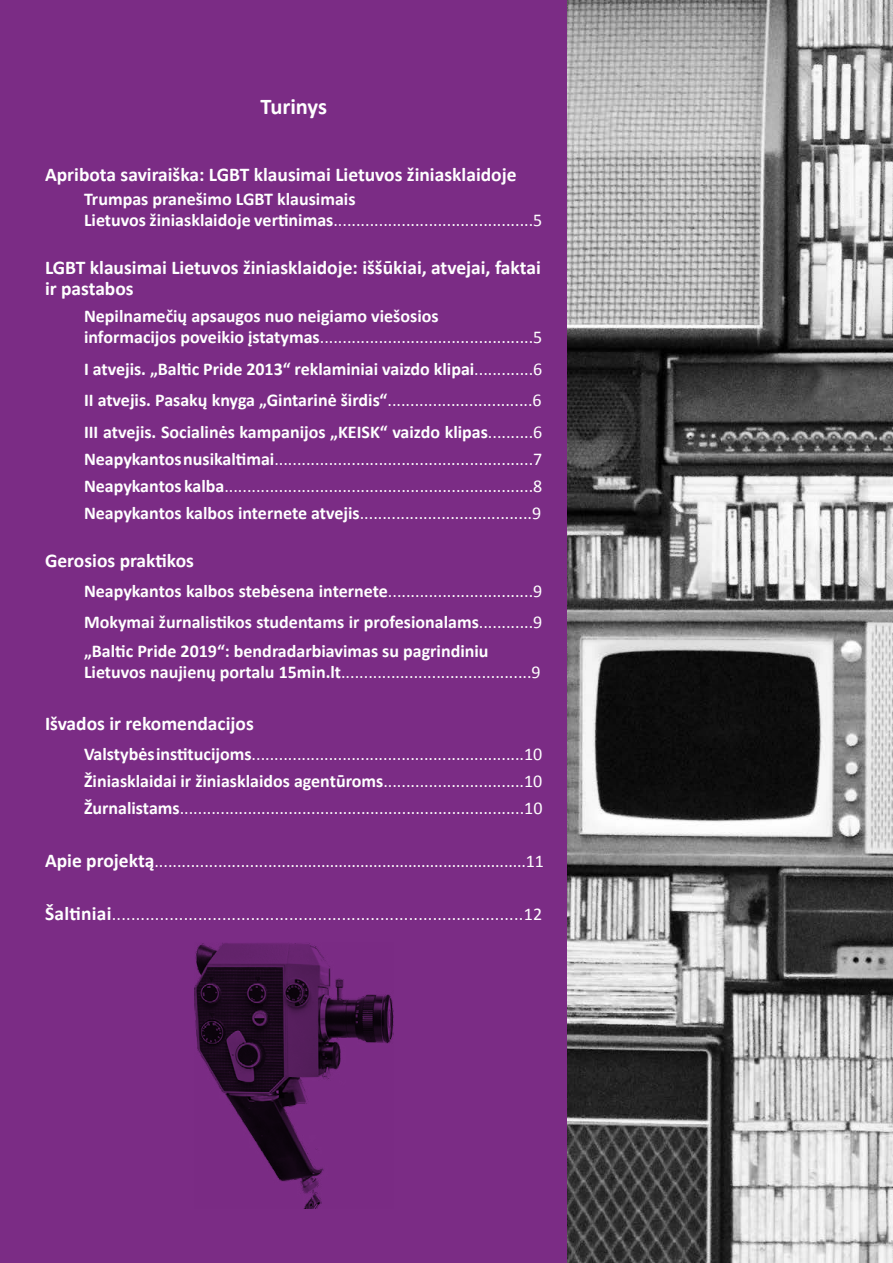
<style>
.page{position:relative;width:893px;height:1263px;background:#fff}
.page>*{position:absolute;margin:0;border:0;box-sizing:border-box;transform-origin:0 0}
.t1{font:700 22.5px "Calibri";letter-spacing:-.005em;color:#fff}
.t2{font:700 19.5px/21px "Calibri";color:#fff}
.t3{font:18px/27px "Calibri";color:#fff;text-align:justify}
.t4{font:700 18px/21px "Calibri";color:#fff}
.s1{font-weight:400}
.s2{font-weight:700}
.s3{font-weight:700;font-size:19.5px}
</style>
<div class="page">
<img style="left:566px;top:0;width:327px;height:1263px">
<div style="left:0;top:0;width:566px;height:1263px;background:#7b2c85"></div>
<img style="left:194px;top:943px;width:199px;height:265px">
<p class="t1" style="left:260px;top:93px;width:68px">Turinys</p>
<p class="t2" style="left:45px;top:164px;width:473px">Apribota saviraiška: LGBT klausimai Lietuvos žiniasklaidoje</p>
<p class="t4" style="left:84px;top:188px;width:460px">Trumpas pranešimo LGBT klausimais<br>Lietuvos žiniasklaidoje vertinimas<span class="s1">............................................5</span></p>
<p class="t2" style="left:45px;top:257px;width:497px">LGBT klausimai Lietuvos žiniasklaidoje: iššūkiai, atvejai, faktai ir pastabos</p>
<p class="t4" style="left:84px;top:305px;width:460px">Nepilnamečių apsaugos nuo neigiamo viešosios<br>informacijos poveikio įstatymas<span class="s1">...............................................5</span></p>
<p class="t4" style="left:84px;top:353px;width:460px;line-height:31.5px;text-align:justify">I atvejis. „Baltic Pride 2013“ reklaminiai vaizdo klipai<span class="s1">.............6<br></span>II atvejis. Pasakų knyga „Gintarinė širdis“<span class="s1">................................6<br></span>III atvejis. Socialinės kampanijos „KEISK“ vaizdo klipas<span class="s1">..........6</span></p>
<p class="t3" style="left:84px;top:445px;width:460px"><span class="s2">Neapykantos nusikaltimai</span>.........................................................7<br><span class="s2">Neapykantos kalba</span>....................................................................8<br><span class="s2">Neapykantos kalbos internete atvejis</span>......................................9</p>
<p class="t2" style="left:45px;top:549px;width:151px">Gerosios praktikos</p>
<p class="t4" style="left:84px;top:575px;width:460px;line-height:31.5px">Neapykantos kalbos stebėsena internete<span class="s1">................................9<br></span>Mokymai žurnalistikos studentams ir profesionalams<span class="s1">............9</span></p>
<p class="t4" style="left:84px;top:640px;width:458px">„Baltic Pride 2019“: bendradarbiavimas su pagrindiniu<br>Lietuvos naujienų portalu 15min.lt<span class="s1">..........................................9</span></p>
<p class="t2" style="left:45px;top:713px;width:210px">Išvados ir rekomendacijos</p>
<p class="t3" style="left:84px;top:741px;width:460px"><span class="s2">Valstybės institucijoms</span>............................................................10<br><span class="s2">Žiniasklaidai ir žiniasklaidos agentūroms</span>...............................10<br><span class="s2">Žurnalistams</span>............................................................................10</p>
<p class="t3" style="left:45px;top:848px;width:500px"><span class="s3">Apie projektą</span>....................................................................................11</p>
<p class="t3" style="left:45px;top:900px;width:499px"><span class="s3">Šaltiniai</span>......................................................................................12</p>
</div>
